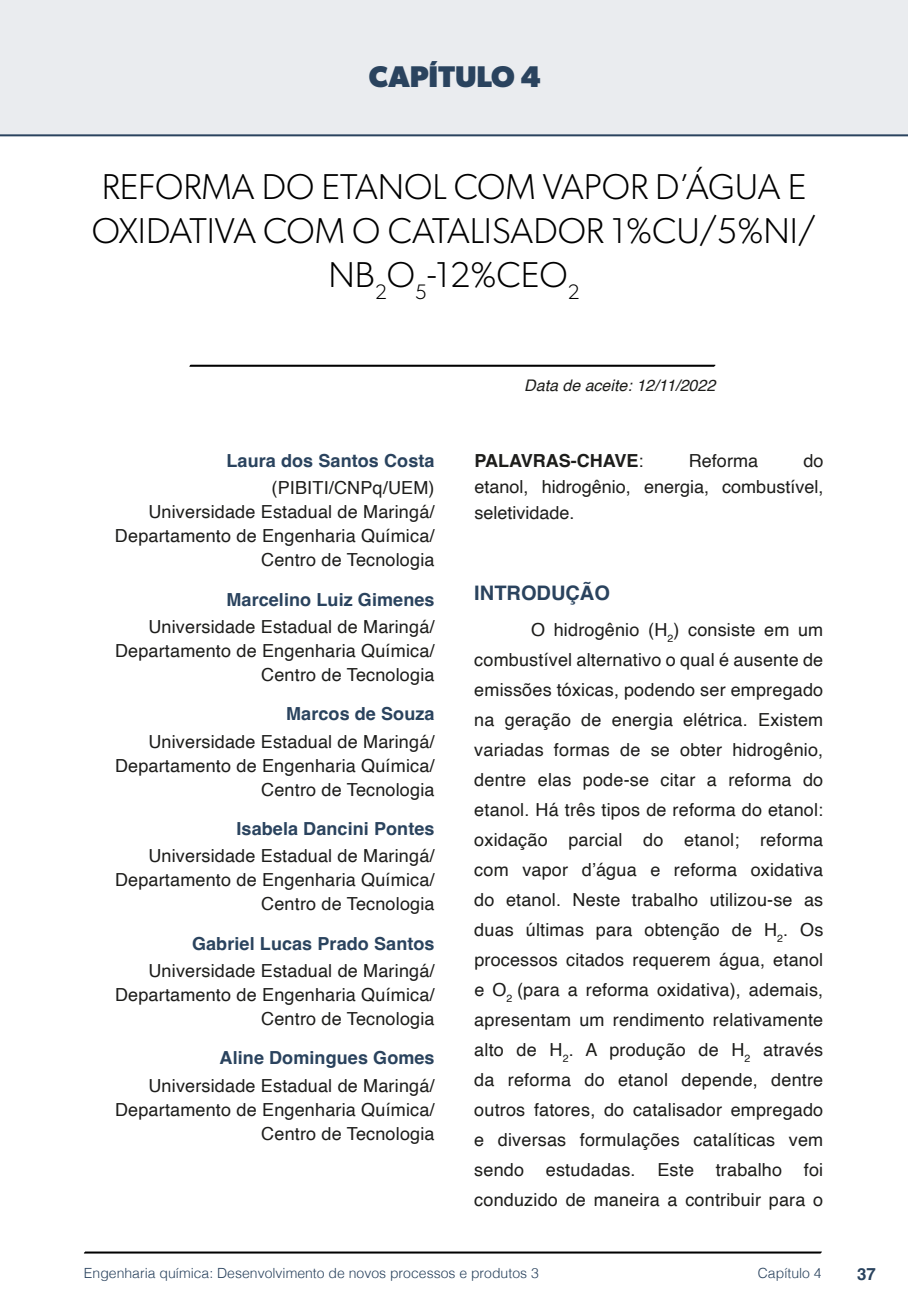
<style>
.page{position:relative;width:908px;height:1304px;background:#fff}
.page>*{position:absolute;margin:0;border:0;box-sizing:border-box;transform-origin:0 0}
.t1{font:300 36px/44px "Gibson";color:#000;text-align:center}
.t2{font:700 30px "Gibson";color:#2a435e}
.t3{font:700 20px "Helvetica";color:#2a435e}
.t4{font:18px/30px "Helvetica";letter-spacing:.01em;color:#1d1d1b;text-align:right}
.t5{font:700 18px "Helvetica";letter-spacing:.005em;color:#2a435e}
.t6{font:700 18px "Helvetica";color:#1d1d1b}
.t7{font:700 16.8px "Helvetica";color:#2a435e}
.t8{font:italic 16px "Helvetica";color:#1d1d1b}
.t9{font:300 14px "Helvetica";color:#2a435e}
.s1{font-weight:400}
</style>
<div class="page">
<svg style="left:84px;top:1251px;width:737px;height:3px;background:#515151"></svg>
<div style="left:0;top:0;width:907px;height:136px;background:#eaecef"></div>
<div style="left:44px;top:72px;width:68px;height:61px;background:#eaecef"></div>
<svg style="left:189px;top:364px;width:526px;height:3px;background:#4f4f4f"></svg>
<h2 class="t2" style="left:369px;top:58px;width:173px">CAPÍTULO 4</h2>
<h1 class="t1" style="left:92px;top:164px;width:725px">REFORMA DO ETANOL COM VAPOR D’ÁGUA E<br>OXIDATIVA COM O CATALISADOR 1%CU/5%NI/<br>NB<sub>2</sub>O<sub>5</sub>-12%CEO<sub>2</sub></h1>
<p class="t5" style="left:226px;top:450px;width:209px">Laura dos Santos Costa</p>
<p class="t4" style="left:115px;top:477px;width:321px;line-height:24px">(PIBITI/CNPq/UEM)<br>Universidade Estadual de Maringá/<br>Departamento de Engenharia Química/<br>Centro de Tecnologia</p>
<p class="t5" style="left:226px;top:588px;width:209px">Marcelino Luiz Gimenes</p>
<p class="t4" style="left:115px;top:615px;width:321px;line-height:24px">Universidade Estadual de Maringá/<br>Departamento de Engenharia Química/<br>Centro de Tecnologia</p>
<p class="t5" style="left:286px;top:703px;width:150px">Marcos de Souza</p>
<p class="t4" style="left:115px;top:730px;width:321px;line-height:24px">Universidade Estadual de Maringá/<br>Departamento de Engenharia Química/<br>Centro de Tecnologia</p>
<p class="t5" style="left:236px;top:818px;width:199px">Isabela Dancini Pontes</p>
<p class="t4" style="left:115px;top:845px;width:321px;line-height:24px">Universidade Estadual de Maringá/<br>Departamento de Engenharia Química/<br>Centro de Tecnologia</p>
<p class="t5" style="left:192px;top:932px;width:244px">Gabriel Lucas Prado Santos</p>
<p class="t4" style="left:115px;top:959px;width:321px;line-height:24px">Universidade Estadual de Maringá/<br>Departamento de Engenharia Química/<br>Centro de Tecnologia</p>
<p class="t5" style="left:219px;top:1047px;width:216px">Aline Domingues Gomes</p>
<p class="t4" style="left:115px;top:1074px;width:321px;line-height:24px">Universidade Estadual de Maringá/<br>Departamento de Engenharia Química/<br>Centro de Tecnologia</p>
<p class="t8" style="left:524px;top:373px;width:192px">Data de aceite: 12/11/2022</p>
<p class="t6" style="left:474px;top:450px;width:171px">PALAVRAS-CHAVE<span class="s1">:</span></p>
<p class="t4" style="left:688px;top:446px;width:71px">Reforma</p>
<p class="t4" style="left:474px;top:448px;width:350px;line-height:26px;text-align:justify;text-indent:329px">do etanol, hidrogênio, energia, combustível, seletividade.</p>
<p class="t3" style="left:474px;top:581px;width:137px">INTRODUÇÃO</p>
<p class="t4" style="left:474px;top:615px;width:350px;text-align:justify;text-indent:57px">O hidrogênio (H<sub>2</sub>) consiste em um combustível alternativo o qual é ausente de emissões tóxicas, podendo ser empregado na geração de energia elétrica. Existem variadas formas de se obter hidrogênio, dentre elas pode-se citar a reforma do etanol. Há três tipos de reforma do etanol: oxidação parcial do etanol; reforma com vapor d’água e reforma oxidativa do etanol. Neste trabalho utilizou-se as duas últimas para obtenção de H<sub>2</sub>. Os processos citados requerem água, etanol e O<sub>2</sub> (para a reforma oxidativa), ademais, apresentam um rendimento relativamente alto de H<sub>2</sub>. A produção de H<sub>2</sub> através da reforma do etanol depende, dentre outros fatores, do catalisador empregado e diversas formulações catalíticas vem sendo estudadas. Este trabalho foi conduzido de maneira a contribuir para o</p>
<p class="t9" style="left:84px;top:1261px;width:456px">Engenharia química: Desenvolvimento de novos processos e produtos 3</p>
<p class="t9" style="left:757px;top:1261px;width:65px">Capítulo 4</p>
<p class="t7" style="left:856px;top:1264px;width:20px">37</p>
</div>
